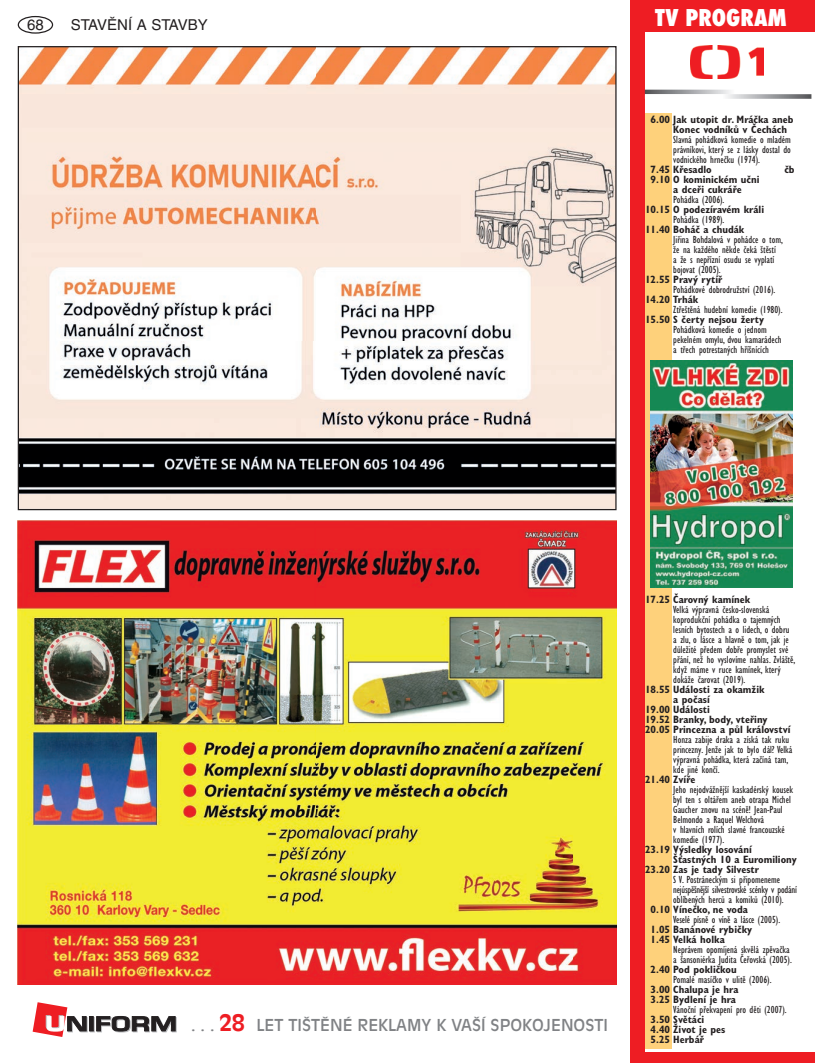
<style>
.page{position:relative;width:815px;height:1063px;background:#fff}
.page>*{position:absolute;margin:0;border:0;box-sizing:border-box;transform-origin:0 0}
.t1{font:800 condensed 22.5px "Futura";color:#fff}
.t2{font:16.25px "Antique Olive CE";color:#808285}
.t3{font:15px "Helvetica CE";color:#231f20}
.t4{font:condensed 10.62px/10px "Gill Sans CE";color:#231f20}
.t5{font:700 condensed 10.62px/10px "Gill Sans CE";color:#231f20}
.s1{font-weight:700;font-size:22.5px;color:#ee1d23}
</style>
<div class="page">
<div style="left:18px;top:16px;width:35px;height:18px;border:1px solid #231f20;border-radius:50%"></div>
<div style="left:90px;top:1017px;width:5px;height:15px;border:1px solid #bcbdc0"></div>
<hr style="left:89px;top:1017px;width:4px;height:14px;background:#231f20">
<div style="left:89px;top:1016px;width:5px;height:15px;border:1px solid #231f20"></div>
<svg style="left:96px;top:1016px;width:81px;height:16px"></svg>
<svg style="left:33px;top:1002px;width:55px;height:35px"></svg>
<div style="left:631px;top:0;width:184px;height:32px;background:#ee1d23"></div>
<img style="left:690px;top:45px;width:73px;height:34px">
<div style="left:631px;top:0;width:14px;height:1063px;background:#ee1d23"></div>
<div style="left:631px;top:1052px;width:184px;height:11px;background:#ee1d23"></div>
<div style="left:645px;top:113px;width:26px;height:936px;background:#fed17b"></div>
<svg style="left:645px;top:90px;width:166px;height:9px"></svg>
<img style="left:18px;top:521px;width:599px;height:464px">
<img style="left:20px;top:48px;width:595px;height:460px">
<img style="left:651px;top:361px;width:141px;height:226px">
<h3 class="t3" style="left:27px;top:16px;width:18px">68</h3>
<h3 class="t3" style="left:71px;top:16px;width:138px">STAVĚNÍ A STAVBY</h3>
<h1 class="t1" style="left:655px;top:2px;width:133px">TV PROGRAM</h1>
<p class="t5" style="left:673px;top:115px;width:122px;text-indent:-23px">6.00 Jak utopit dr. Mráčka aneb<br>Konec vodníků v Čechách</p>
<p class="t4" style="left:673px;top:135px;width:119px;text-align:justify">Slavná pohádková komedie o mladém právníkovi, který se z lásky dostal do vodnického hrnečku (1974).</p>
<p class="t5" style="left:651px;top:165px;width:63px">7.45 Křesadlo</p>
<p class="t5" style="left:784px;top:165px;width:12px">čb</p>
<p class="t5" style="left:651px;top:175px;width:110px;text-align:center">9.10 O kominickém učni a dceři cukráře</p>
<p class="t4" style="left:673px;top:195px;width:53px">Pohádka (2006).</p>
<p class="t5" style="left:645px;top:205px;width:121px">10.15 O podezíravém králi</p>
<p class="t4" style="left:673px;top:215px;width:53px">Pohádka (1989).</p>
<p class="t5" style="left:645px;top:225px;width:101px">11.40 Boháč a chudák</p>
<p class="t4" style="left:673px;top:235px;width:111px">Jiřina Bohdalová v pohádce o tom, že na každého někde čeká štěstí<br>a že s nepřízní osudu se vyplatí bojovat (2005).</p>
<p class="t5" style="left:645px;top:275px;width:79px">12.55 Pravý rytíř</p>
<p class="t4" style="left:673px;top:285px;width:104px">Pohádkové dobrodružství (2016).</p>
<p class="t5" style="left:645px;top:295px;width:55px">14.20 Trhák</p>
<p class="t4" style="left:673px;top:305px;width:111px">Ztřeštěná hudební komedie (1980).</p>
<p class="t5" style="left:645px;top:315px;width:121px">15.50 S čerty nejsou žerty</p>
<p class="t4" style="left:673px;top:325px;width:110px">Pohádková komedie o jednom pekelném omylu, dvou kamarádech a třech potrestaných hříšnících</p>
<h2 class="t2" style="left:191px;top:1016px;width:418px">. . . <span class="s1">28</span> LET TIŠTĚNÉ REKLAMY K VAŠÍ SPOKOJENOSTI</h2>
<p class="t5" style="left:645px;top:595px;width:107px">17.25 Čarovný kamínek</p>
<p class="t4" style="left:673px;top:605px;width:124px">Velká výpravná česko-slovenská koprodukční pohádka o tajemných lesních bytostech a o lidech, o dobru a zlu, o lásce a hlavně o tom, jak je důležité předem dobře promyslet své přání, než ho vyslovíme nahlas. Zvláště, když máme v ruce kamínek, který dokáže čarovat (2019).</p>
<p class="t5" style="left:645px;top:685px;width:121px">18.55 Události za okamžik</p>
<p class="t5" style="left:673px;top:695px;width:38px">a počasí</p>
<p class="t5" style="left:645px;top:705px;width:66px">19.00 Události</p>
<p class="t5" style="left:645px;top:715px;width:124px">19.52 Branky, body, vteřiny</p>
<p class="t5" style="left:645px;top:725px;width:147px">20.05 Princezna a půl království</p>
<p class="t4" style="left:673px;top:735px;width:121px">Honza zabije draka a získá tak ruku princezny. Jenže jak to bylo dál? Velká výpravná pohádka, která začíná tam, kde jiné končí.</p>
<p class="t5" style="left:645px;top:775px;width:52px">21.40 Zvíře</p>
<p class="t4" style="left:673px;top:785px;width:121px">Jeho nejodvážnější kaskadérský kousek byl ten s oltářem aneb otrapa Michel<br>Gaucher znovu na scéně! Jean-Paul<br>Belmondo a Raquel Welchová<br>v hlavních rolích slavné francouzské komedie (1977).</p>
<p class="t5" style="left:645px;top:845px;width:108px">23.19 Výsledky losování</p>
<p class="t5" style="left:673px;top:855px;width:125px">Šťastných 10 a Euromiliony</p>
<p class="t5" style="left:645px;top:865px;width:115px">23.20 Zas je tady Silvestr</p>
<p class="t4" style="left:673px;top:875px;width:125px">S V. Postráneckým si připomeneme nejúspěšnější silvestrovské scénky v podání oblíbených herců a komiků (2010).</p>
<p class="t5" style="left:651px;top:905px;width:99px">0.10 Vínečko, ne voda</p>
<p class="t4" style="left:673px;top:915px;width:108px">Veselé písně o víně a lásce (2005).</p>
<p class="t5" style="left:651px;top:925px;width:103px">1.05 Banánové rybičky<br>1.45 Velká holka</p>
<p class="t4" style="left:673px;top:945px;width:120px">Neprávem opomíjená skvělá zpěvačka a šansoniérka Judita Čeřovská (2005).</p>
<p class="t5" style="left:651px;top:965px;width:88px">2.40 Pod pokličkou</p>
<p class="t4" style="left:673px;top:975px;width:100px">Pomalé masíčko v ulitě (2006).</p>
<p class="t5" style="left:651px;top:985px;width:89px">3.00 Chalupa je hra<br>3.25 Bydlení je hra</p>
<p class="t4" style="left:673px;top:1005px;width:115px">Vánoční překvapení pro děti (2007).</p>
<p class="t5" style="left:651px;top:1015px;width:76px">3.50 Světáci<br>4.40 Život je pes<br>5.25 Herbář</p>
</div>
